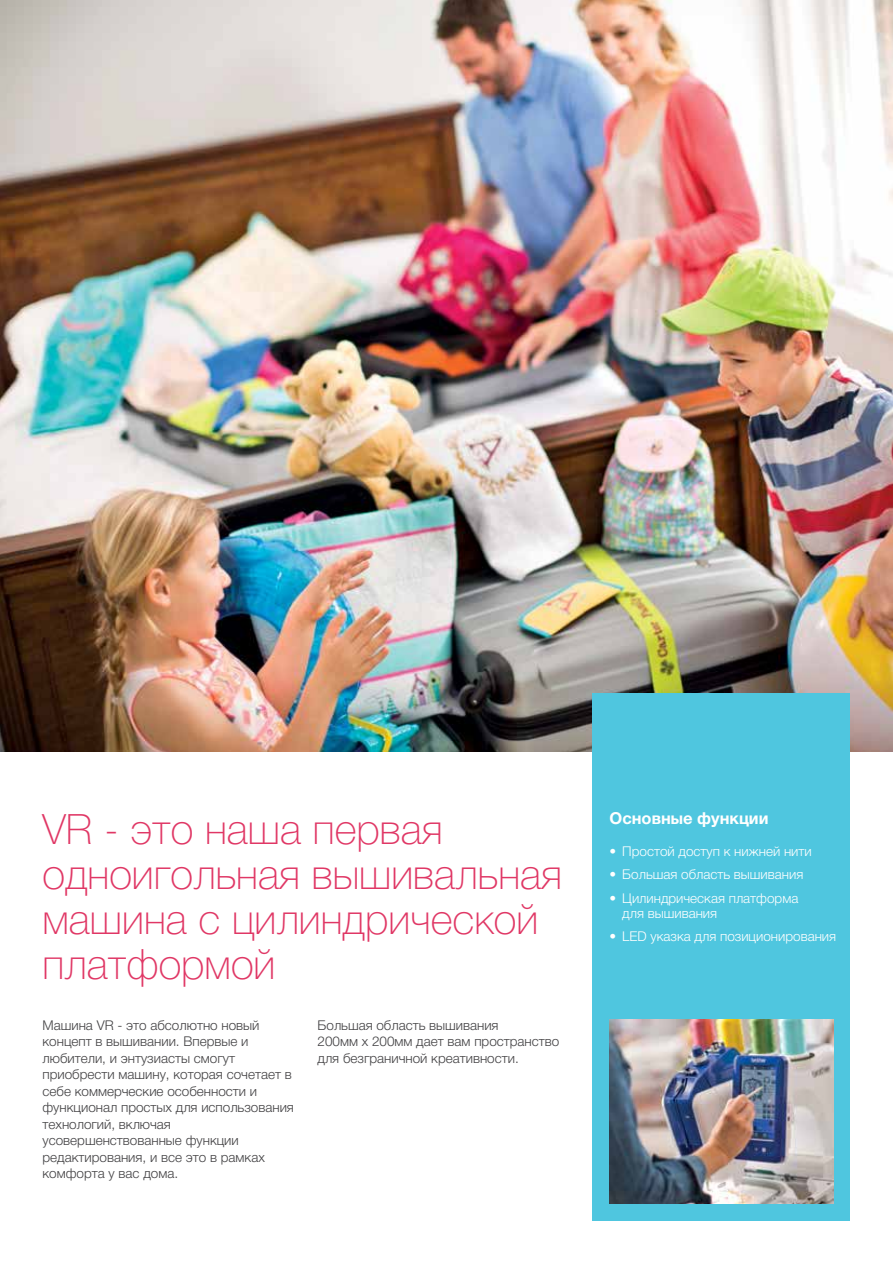
<style>
.page{position:relative;width:893px;height:1263px;background:#fff}
.page>*{position:absolute;margin:0;border:0;box-sizing:border-box;transform-origin:0 0}
.t1{font:100 42px/45px "Helvetica Neue Cyr";color:#e03765}
.t2{font:700 16.5px "Helvetica Neue Cyr";color:#fff}
.t3{font:300 13.5px/16.5px "Helvetica Neue Cyr";color:#414042}
.t4{font:300 13.5px/15px "Helvetica Neue Cyr";color:#fff}
</style>
<div class="page">
<img style="left:0;top:0;width:893px;height:751px">
<div style="left:592px;top:693px;width:258px;height:527px;background:#4fc6df"></div>
<img style="left:609px;top:1019px;width:224px;height:184px">
<h1 class="t1" style="left:43px;top:807px;width:521px">VR - это наша первая одноигольная вышивальная машина с цилиндрической платформой</h1>
<p class="t2" style="left:609px;top:809px;width:161px">Основные функции</p>
<p class="t4" style="left:609px;top:843px;width:204px">• Простой доступ к нижней нити</p>
<p class="t4" style="left:609px;top:867px;width:195px">• Большая область вышивания</p>
<p class="t4" style="left:622px;top:890px;width:178px;text-indent:-13px">• Цилиндрическая платформа для вышивания</p>
<p class="t4" style="left:609px;top:929px;width:228px">• LED указка для позиционирования</p>
<p class="t3" style="left:43px;top:1017px;width:253px">Машина VR - это абсолютно новый концепт в вышивании. Впервые и любители, и энтузиасты смогут приобрести машину, которая сочетает в себе коммерческие особенности и функционал простых для использования технологий, включая усовершенствованные функции редактирования, и все это в рамках комфорта у вас дома.</p>
<p class="t3" style="left:317px;top:1017px;width:243px">Большая область вышивания<br>200мм x 200мм дает вам пространство для безграничной креативности.</p>
</div>
